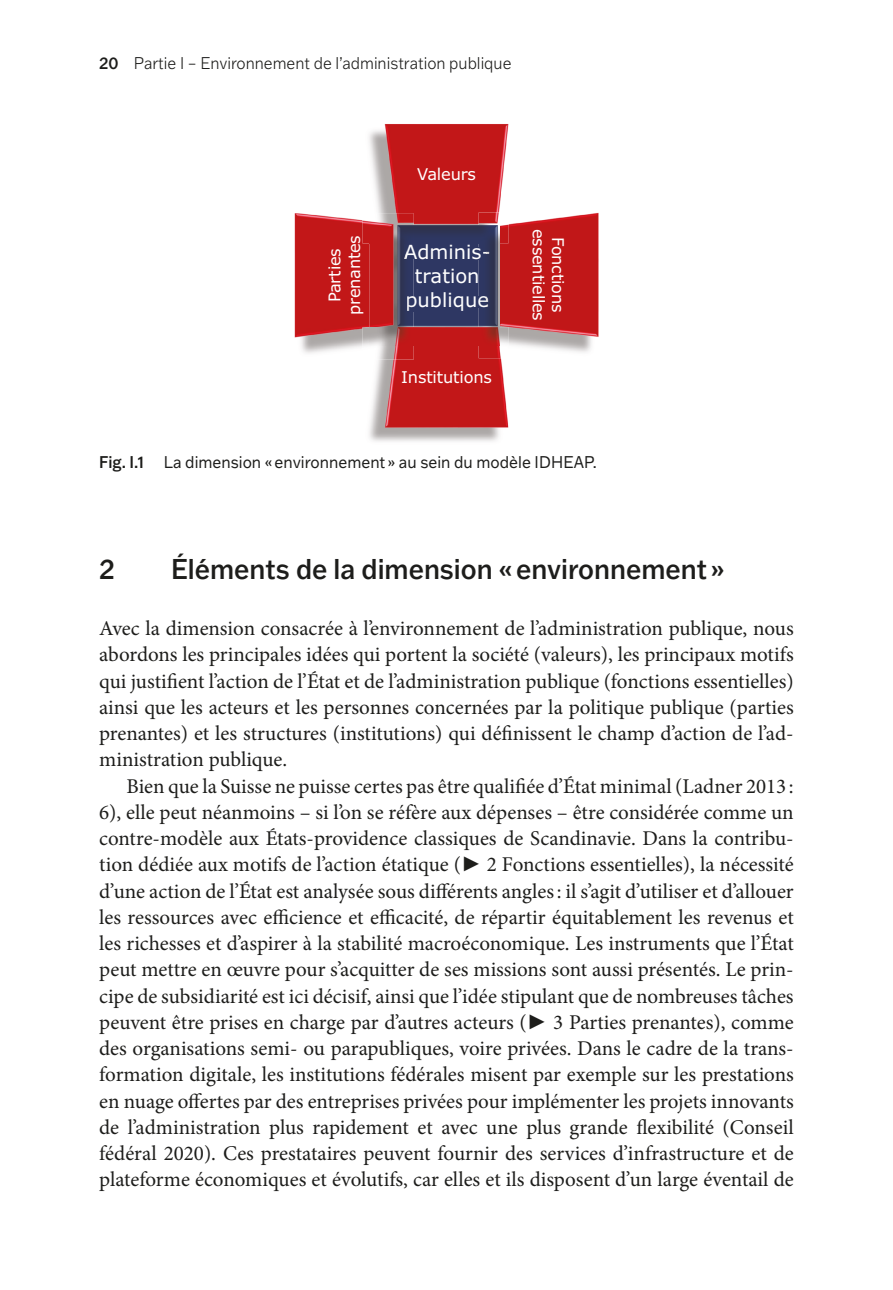
<style>
.page{position:relative;width:893px;height:1290px;background:#fff}
.page>*{position:absolute;margin:0;border:0;box-sizing:border-box;transform-origin:0 0}
.Sous_titre_2{font:500 28px "Franklin Gothic ATF";color:#1d1d1b;scale:.92 1}
.Texte_courant{font:21px/26.2px "Minion Pro";color:#1d1d1b;text-align:justify}
.Texte_courant_Sans_r{font:21px/26.2px "Minion Pro";color:#1d1d1b;text-align:justify}
.t1{font:19.43px/24.3px "Verdana";color:#fff;text-align:center}
.Legende{font:16.62px "Franklin Gothic ATF";color:#1d1d1b;scale:.92 1}
.t2{font:300 16.62px "Franklin Gothic ATF";color:#1d1d1b;scale:.92 1}
.t3{font:16.28px/19.4px "Verdana";letter-spacing:-.01em;color:#fff;text-align:center}
.s1{font-weight:500}
.s2{color:#dad8d8}
.s3{color:#f6f5f5}
.s4{color:#fcfcfc}
.s5{font-family:"Arial"}
</style>
<div class="page">
<img style="left:370px;top:225px;width:130px;height:121px">
<img style="left:404px;top:244px;width:24px;height:15px">
<img style="left:407px;top:297px;width:10px;height:14px">
<img style="left:369px;top:346px;width:139px;height:96px">
<img style="left:369px;top:124px;width:139px;height:101px">
<img style="left:500px;top:212px;width:99px;height:140px">
<svg style="left:473px;top:248px;width:16px;height:11px"></svg>
<svg style="left:478px;top:297px;width:10px;height:11px"></svg>
<img style="left:479px;top:327px;width:29px;height:31px">
<img style="left:479px;top:212px;width:29px;height:31px">
<img style="left:294px;top:213px;width:76px;height:140px">
<img style="left:362px;top:327px;width:52px;height:32px">
<img style="left:362px;top:213px;width:52px;height:30px">
<p class="t2" style="left:99px;top:52px;width:450px"><span class="s1">20</span> Partie I – Environnement de l’administration publique</p>
<p class="t3" style="left:325px;top:315px;width:81px;rotate:-90deg">Parties prenantes</p>
<p class="t3" style="left:417px;top:164px;width:60px">Valeurs</p>
<p class="t1" style="left:404px;top:240px;width:88px"><span class="s2">A</span>dminis&shy;tration <span class="s3">p</span>ubliqu<span class="s4">e</span></p>
<p class="t3" style="left:401px;top:368px;width:92px">Institutions</p>
<p class="t3" style="left:568px;top:229px;width:94px;rotate:90deg">Fonctions essentielles</p>
<p class="Legende" style="left:99px;top:451px;width:543px"><span class="s1">Fig. I.1</span> La dimension «environnement» au sein du modèle IDHEAP.</p>
<p class="Sous_titre_2" style="left:99px;top:550px;width:19px">2</p>
<p class="Sous_titre_2" style="left:171px;top:550px;width:603px">Éléments de la dimension «environnement»</p>
<p class="Texte_courant_Sans_r" style="left:99px;top:615px;width:696px">Avec la dimension consacrée à l’environnement de l’administration publique, nous abordons les principales idées qui portent la société (valeurs), les principaux motifs qui justifient l’action de l’État et de l’administration publique (fonctions essentielles) ainsi que les acteurs et les personnes concernées par la politique publique (parties prenantes) et les structures (institutions) qui définissent le champ d’action de l’ad&shy;ministration publique.</p>
<p class="Texte_courant" style="left:99px;top:773px;width:696px;text-indent:27px">Bien que la Suisse ne puisse certes pas être qualifiée d’État minimal (Ladner 2013 :<br>6), elle peut néanmoins – si l’on se réfère aux dépenses – être considérée comme un contre-modèle aux États-providence classiques de Scandinavie. Dans la contribu&shy;tion dédiée aux motifs de l’action étatique (<span class="s5">►</span> 2 Fonctions essentielles), la nécessité d’une action de l’État est analysée sous différents angles: il s’agit d’utiliser et d’allouer les ressources avec efficience et efficacité, de répartir équitablement les revenus et les richesses et d’aspirer à la stabilité macroéconomique. Les instruments que l’État peut mettre en œuvre pour s’acquitter de ses missions sont aussi présentés. Le prin&shy;cipe de subsidiarité est ici décisif, ainsi que l’idée stipulant que de nombreuses tâches peuvent être prises en charge par d’autres acteurs (<span class="s5">►</span> 3 Parties prenantes), comme des organisations semi- ou parapubliques, voire privées. Dans le cadre de la trans&shy;formation digitale, les institutions fédérales misent par exemple sur les prestations en nuage offertes par des entreprises privées pour implémenter les projets innovants de l’administration plus rapidement et avec une plus grande flexibilité (Conseil fédéral 2020). Ces prestataires peuvent fournir des services d’infrastructure et de plateforme économiques et évolutifs, car elles et ils disposent d’un large éventail de</p>
</div>
